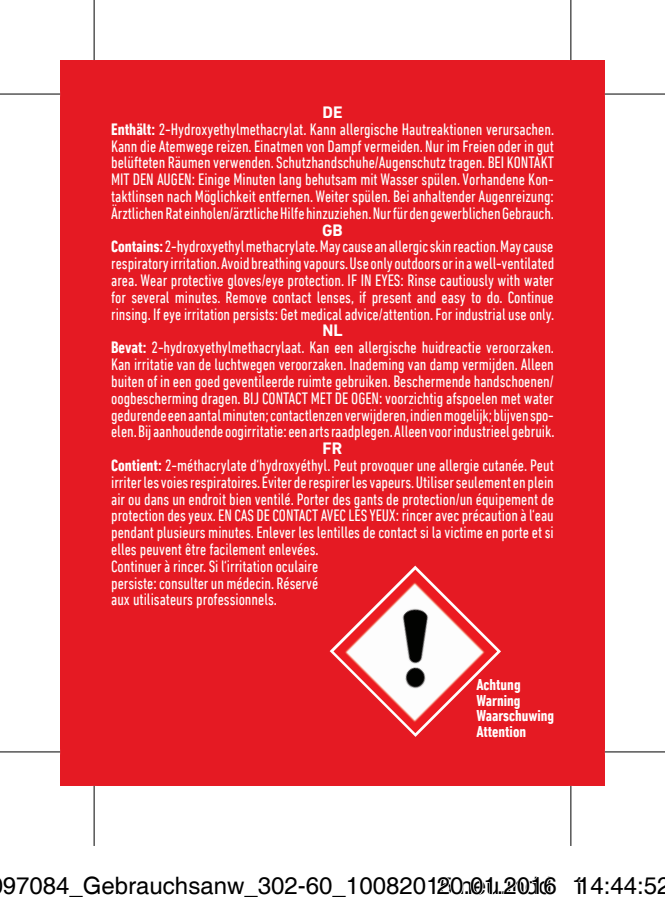
<style>
.page{position:relative;width:665px;height:906px;background:#fff}
.page>*{position:absolute;margin:0;border:0;box-sizing:border-box;transform-origin:0 0}
.t1{font:24px "Helvetica";color:#000}
.t2{font:condensed 16.8px/16.8px "DIN Next LT Pro";color:#fff;text-align:center}
.t3{font:700 condensed 16px/15.6px "DIN Next LT Pro";color:#fff}
.s1{font-weight:700;font-stretch:normal}
.s2{font-weight:700}
</style>
<div class="page">
<div style="left:60px;top:60px;width:544px;height:726px;background:#e51a23"></div>
<img style="left:333px;top:569px;width:164px;height:164px">
<svg style="left:0;top:752px;width:60px;height:1px"></svg>
<svg style="left:604px;top:749px;width:60px;height:5px"></svg>
<svg style="left:571px;top:0;width:1px;height:60px"></svg>
<svg style="left:571px;top:786px;width:1px;height:60px"></svg>
<hr style="left:0;top:93px;width:60px;height:2px;background:#000">
<hr style="left:604px;top:93px;width:60px;height:2px;background:#000">
<hr style="left:0;top:751px;width:60px;height:1px;background:#000">
<hr style="left:604px;top:751px;width:60px;height:1px;background:#000">
<hr style="left:93px;top:0;width:2px;height:60px;background:#000">
<hr style="left:93px;top:786px;width:2px;height:60px;background:#000">
<hr style="left:570px;top:0;width:1px;height:60px;background:#000">
<hr style="left:570px;top:786px;width:1px;height:60px;background:#000">
<p class="t2" style="left:111px;top:104px;width:444px"><span class="s1">DE<br></span><span class="s2">Enthält:</span> 2-Hydroxyethylmethacrylat. Kann allergische Hautreaktionen verursachen.<br>Kann die Atemwege reizen. Einatmen von Dampf vermeiden. Nur im Freien oder in gut belüfteten Räumen verwenden. Schutzhandschuhe/Augenschutz tragen. BEI KONTAKT MIT DEN AUGEN: Einige Minuten lang behutsam mit Wasser spülen. Vorhandene Kon&shy;taktlinsen nach Möglichkeit entfernen. Weiter spülen. Bei anhaltender Augenreizung:<br>Ärztlichen Rat einholen/ärztliche Hilfe hinzuziehen. Nur für den gewerblichen Gebrauch.</p>
<p class="t2" style="left:111px;top:221px;width:444px"><span class="s1">GB<br></span><span class="s2">Contains:</span> 2-hydroxyethyl methacrylate. May cause an allergic skin reaction. May cause respiratory irritation. Avoid breathing vapours. Use only outdoors or in a well-ventilated area. Wear protective gloves/eye protection. IF IN EYES: Rinse cautiously with water for several minutes. Remove contact lenses, if present and easy to do. Continue rinsing. If eye irritation persists: Get medical advice/attention. For industrial use only.</p>
<p class="t2" style="left:111px;top:322px;width:444px"><span class="s1">NL<br></span><span class="s2">Bevat:</span> 2-hydroxyethylmethacrylaat. Kan een allergische huidreactie veroorzaken.<br>Kan irritatie van de luchtwegen veroorzaken. Inademing van damp vermijden. Alleen buiten of in een goed geventileerde ruimte gebruiken. Beschermende handschoenen/ oogbescherming dragen. BIJ CONTACT MET DE OGEN: voorzichtig afspoelen met water gedurende een aantal minuten; contactlenzen verwijderen, indien mogelijk; blijven spo&shy;elen. Bij aanhoudende oogirritatie: een arts raadplegen. Alleen voor industrieel gebruik.</p>
<p class="t2" style="left:111px;top:440px;width:444px;text-align:left;text-indent:211px"><span class="s1">FR<br></span><span class="s2">Contient:</span> 2-méthacrylate d‘hydroxyéthyl. Peut provoquer une allergie cutanée. Peut irriter les voies respiratoires. Éviter de respirer les vapeurs. Utiliser seulement en plein air ou dans un endroit bien ventilé. Porter des gants de protection/un équipement de protection des yeux. EN CAS DE CONTACT AVEC LES YEUX: rincer avec précaution à l‘eau pendant plusieurs minutes. Enlever les lentilles de contact si la victime en porte et si elles peuvent être facilement enlevées.<br>Continuer à rincer. Si l‘irritation oculaire<br>persiste: consulter un médecin. Réservé<br>aux utilisateurs professionnels.</p>
<p class="t3" style="left:476px;top:677px;width:79px">Achtung<br>Warning<br>Waarschuwing<br>Attention</p>
<h1 class="t1" style="left:3px;top:871px;width:583px">97084_Gebrauchsanw_302-60_10082015 neu indd 1</h1>
<h1 class="t1" style="left:436px;top:871px;width:235px">20.01.2016 14:44:52</h1>
</div>
